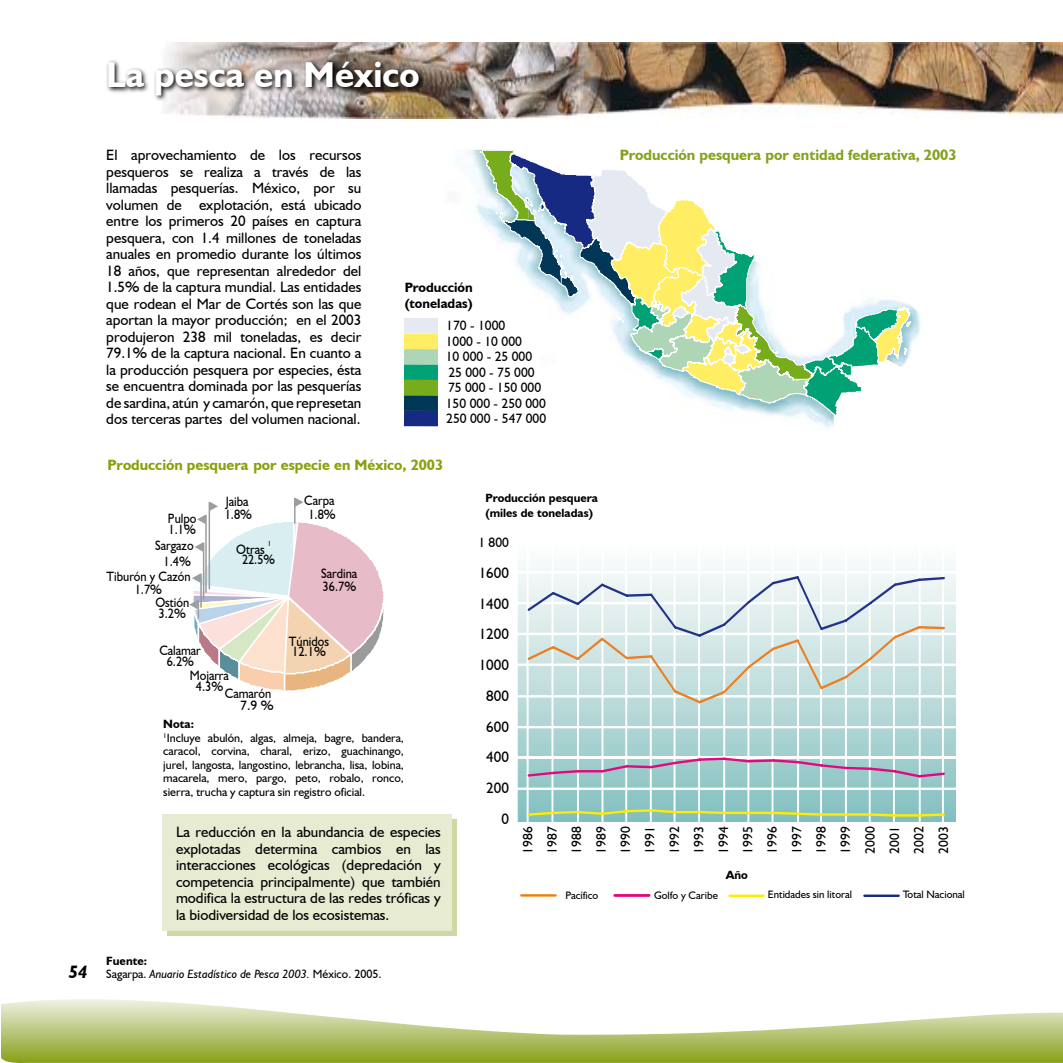
<style>
.page{position:relative;width:1063px;height:1063px;background:#fff}
.page>*{position:absolute;margin:0;border:0;box-sizing:border-box;transform-origin:0 0}
.t1{font:700 36px "Humanist 521 BT";color:#fff}
.t2{font:italic 700 18px "Humanist 521 BT";color:#000}
.t3{font:15px/16.5px "Humanist 521 BT";color:#000;text-align:justify}
.t4{font:700 15px "Humanist 521 BT";color:#86a11e}
.t5{font:700 14.85px "Humanist 521 BT";color:#86a10b}
.t6{font:13.5px/24.5px "Humanist 521 BT";color:#000;text-align:justify}
.t7{font:13.5px/10.9px "Humanist 521 BT";color:#000;scale:.91 1}
.t8{font:700 13.5px/16.2px "Humanist 521 BT";color:#000}
.t9{font:13.5px "Humanist 521 BT";color:#000;scale:.89 1}
.t10{font:12px/13.5px "Humanist 521 BT";color:#000}
.t11{font:italic 12px/13.5px "Humanist 521 BT";color:#000}
.t12{font:700 11.85px/14.5px "Humanist 521 BT";color:#000}
.t13{font:10.8px "Humanist 521 BT";color:#000}
.t14{font:7.5px "Humanist 521 BT";color:#000;scale:.91 1}
.s1{font-weight:700}
.s2{font-weight:700;font-style:normal}
.s3{font-style:normal}
</style>
<div class="page">
<svg style="left:1px;top:999px;width:1062px;height:63px"></svg>
<img style="left:166px;top:43px;width:897px;height:76px">
<svg style="left:106px;top:59px;width:320px;height:44px;background:#9b938e"></svg>
<div style="left:404px;top:411px;width:34px;height:15px;background:#162983"></div>
<div style="left:404px;top:395px;width:34px;height:16px;background:#003656"></div>
<div style="left:404px;top:380px;width:34px;height:15px;background:#77ad1c"></div>
<div style="left:404px;top:364px;width:34px;height:16px;background:#00a175"></div>
<div style="left:404px;top:349px;width:34px;height:16px;background:#aed5b5"></div>
<div style="left:404px;top:334px;width:34px;height:15px;background:#ffee64"></div>
<div style="left:404px;top:318px;width:34px;height:16px;background:#e5e9f1"></div>
<svg style="left:460px;top:149px;width:452px;height:268px"></svg>
<svg style="left:167px;top:820px;width:290px;height:116px;background:#d0daaa"></svg>
<div style="left:162px;top:814px;width:290px;height:116px;background:#e6ebd2"></div>
<svg style="left:517px;top:566px;width:439px;height:256px"></svg>
<svg style="left:520px;top:894px;width:37px;height:3px"></svg>
<svg style="left:613px;top:894px;width:38px;height:3px"></svg>
<svg style="left:728px;top:895px;width:37px;height:2px"></svg>
<svg style="left:863px;top:895px;width:37px;height:2px"></svg>
<svg style="left:189px;top:498px;width:195px;height:193px"></svg>
<h1 class="t1" style="left:106px;top:52px;width:315px">La pesca en México</h1>
<p class="t2" style="left:69px;top:961px;width:21px">54</p>
<p class="t3" style="left:106px;top:147px;width:257px">El aprovechamiento de los recursos pesqueros se realiza a través de las llamadas pesquerías. México, por su volumen de explotación, está ubicado entre los primeros 20 países en captura pesquera, con 1.4 millones de toneladas anuales en promedio durante los últimos 18 años, que representan alrededor del 1.5% de la captura mundial. Las entidades que rodean el Mar de Cortés son las que aportan la mayor producción; en el 2003 produjeron 238 mil toneladas, es decir 79.1% de la captura nacional. En cuanto a la producción pesquera por especies, ésta se encuentra dominada por las pesquerías de sardina, atún y camarón, que represetan dos terceras partes del volumen nacional.</p>
<p class="t8" style="left:405px;top:279px;width:70px">Producción (toneladas)</p>
<p class="t6" style="left:446px;top:313px;width:61px">170 - 1000</p>
<p class="t6" style="left:446px;top:329px;width:78px">1000 - 10 000</p>
<p class="t6" style="left:446px;top:344px;width:88px">10 000 - 25 000</p>
<p class="t6" style="left:448px;top:360px;width:88px">25 000 - 75 000</p>
<p class="t6" style="left:448px;top:375px;width:95px">75 000 - 150 000</p>
<p class="t6" style="left:446px;top:391px;width:101px">150 000 - 250 000</p>
<p class="t6" style="left:446px;top:406px;width:101px">250 000 - 547 000</p>
<p class="t5" style="left:108px;top:455px;width:337px">Producción pesquera por especie en México, 2003</p>
<p class="t7" style="left:168px;top:512px;width:33px;line-height:11.4px">Pulpo<br>1.1%</p>
<p class="t7" style="left:155px;top:540px;width:44px">Sargazo</p>
<p class="t7" style="left:164px;top:556px;width:32px">1.4%</p>
<p class="t7" style="left:107px;top:570px;width:94px">Tiburón y Cazón</p>
<p class="t7" style="left:135px;top:584px;width:32px">1.7%</p>
<p class="t7" style="left:155px;top:597px;width:39px">Ostión<br>3.2%</p>
<p class="t7" style="left:225px;top:494px;width:32px;line-height:13px">Jaiba<br>1.8%</p>
<p class="t14" style="left:268px;top:539px;width:5px">1</p>
<p class="t9" style="left:242px;top:552px;width:38px">22.5%</p>
<p class="t7" style="left:236px;top:544px;width:33px">Otras</p>
<p class="t7" style="left:159px;top:645px;width:47px;text-align:center">Calamar<br>6.2%</p>
<p class="t7" style="left:190px;top:670px;width:45px;text-align:center">Mojarra<br>4.3%</p>
<p class="t7" style="left:225px;top:687px;width:53px">Camarón</p>
<p class="t6" style="left:240px;top:693px;width:35px">7.9 %</p>
<p class="t7" style="left:304px;top:493px;width:36px;line-height:14px;text-align:center">Carpa<br>1.8%</p>
<p class="t7" style="left:321px;top:568px;width:41px;line-height:12.1px">Sardina<br>36.7%</p>
<p class="t7" style="left:289px;top:636px;width:46px;line-height:10.4px">Túnidos<br>12.1%</p>
<p class="t10" style="left:163px;top:717px;width:242px"><span class="s1">Nota:<br></span><sup>1</sup>Incluye abulón, algas, almeja, bagre, bandera, caracol, corvina, charal, erizo, guachinango, jurel, langosta, langostino, lebrancha, lisa, lobina, macarela, mero, pargo, peto, robalo, ronco, sierra, trucha y captura sin registro oficial.</p>
<p class="t12" style="left:485px;top:491px;width:114px">Producción pesquera (miles de toneladas)</p>
<p class="t6" style="left:478px;top:530px;width:32px">1 800</p>
<p class="t3" style="left:479px;top:557px;width:32px;line-height:30.8px;text-align:right">1600<br>1400<br>1200<br>1000<br>800<br>600<br>400<br>200<br>0</p>
<p class="t4" style="left:620px;top:146px;width:338px">Producción pesquera por entidad federativa, 2003</p>
<p class="t3" style="left:176px;top:823px;width:266px">La reducción en la abundancia de especies explotadas determina cambios en las interacciones ecológicas (depredación y competencia principalmente) que también modifica la estructura de las redes tróficas y la biodiversidad de los ecosistemas.</p>
<p class="t11" style="left:106px;top:954px;width:277px"><span class="s2">Fuente:<br></span><span class="s3">Sagarpa.</span> Anuario Estadístico de Pesca 2003. <span class="s3">México. 2005.</span></p>
<p class="t6" style="left:515px;top:854px;width:29px;rotate:-90deg">1986<br>1987<br>1988<br>1989<br>1990<br>1991<br>1992<br>1993<br>1994<br>1995<br>1996<br>1997<br>1998<br>1999<br>2000<br>2001<br>2002<br>2003</p>
<p class="t12" style="left:726px;top:867px;width:23px">Año</p>
<p class="t13" style="left:566px;top:889px;width:34px">Pacífico</p>
<p class="t13" style="left:654px;top:888px;width:65px">Golfo y Caribe</p>
<p class="t13" style="left:768px;top:888px;width:86px">Entidades sin litoral</p>
<p class="t13" style="left:903px;top:888px;width:63px">Total Nacional</p>
</div>
